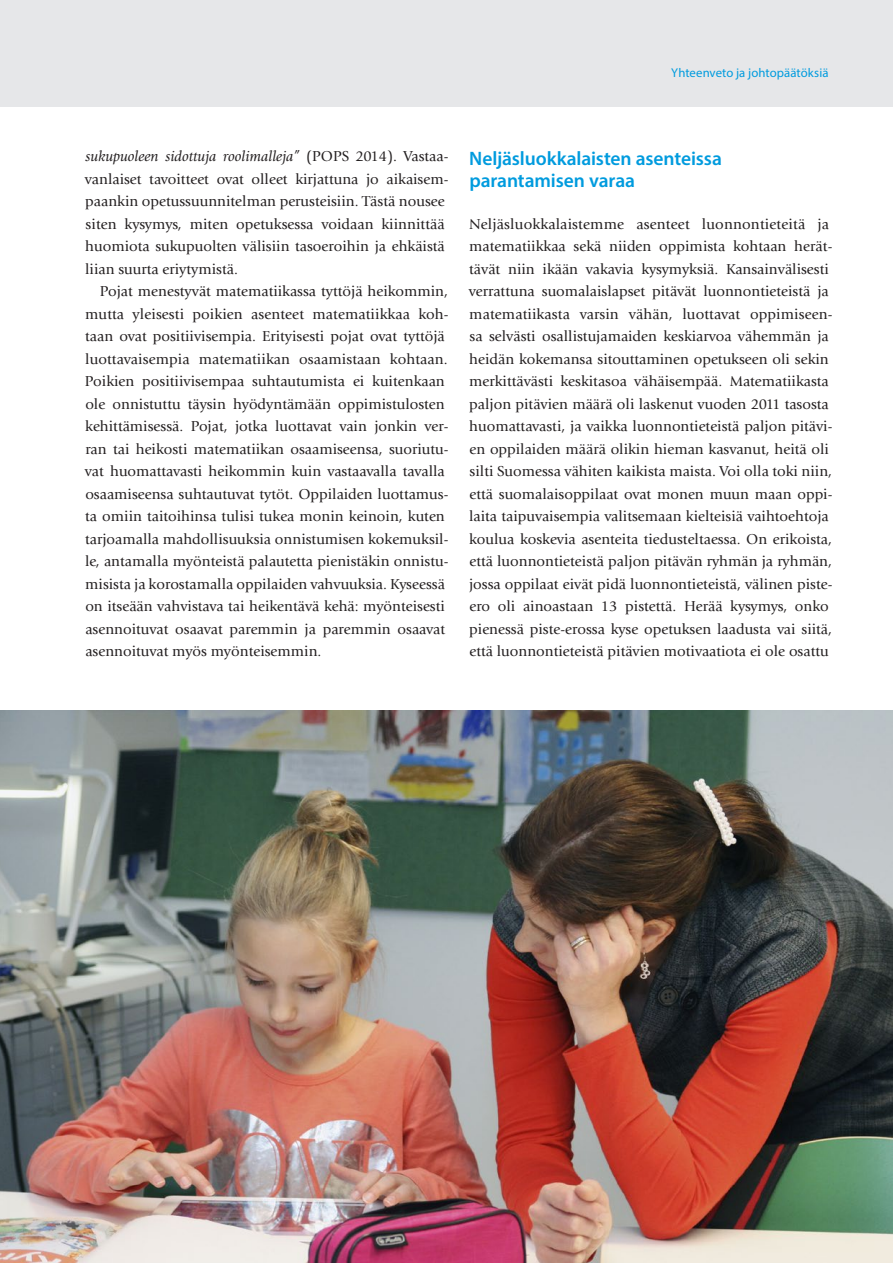
<style>
.page{position:relative;width:893px;height:1263px;background:#fff}
.page>*{position:absolute;margin:0;border:0;box-sizing:border-box;transform-origin:0 0}
._21__Väliotsikko_1_y{font:600 19.5px/22.5px "Myriad Pro";letter-spacing:-.01em;color:#009bde}
._35__Leipäteksti{font:15px/22.5px "Giovanni";color:#231f20}
._40__Leipäteksti_ilm{font:15px/22.5px "Giovanni";color:#231f20}
.t1{font:12.75px "Myriad Pro";letter-spacing:.005em;color:#009bde}
.s1{font-style:italic}
</style>
<div class="page">
<img style="left:0;top:711px;width:893px;height:552px">
<div style="left:0;top:0;width:893px;height:106px;background:#e6e7e9"></div>
<p class="t1" style="left:671px;top:64px;width:159px">Yhteenveto ja johtopäätöksiä</p>
<p class="_35__Leipäteksti" style="left:85px;top:145px;width:365px"><span class="s1">sukupuoleen sidottuja roolimalleja”</span> (POPS 2014). Vastaa&shy;vanlaiset tavoitteet ovat olleet kirjattuna jo aikaisem&shy;paankin opetussuunnitelman perusteisiin. Tästä nousee siten kysymys, miten opetuksessa voidaan kiinnittää huomiota sukupuolten välisiin tasoeroihin ja ehkäistä liian suurta eriytymistä.</p>
<p class="_35__Leipäteksti" style="left:85px;top:280px;width:365px;text-indent:15px">Pojat menestyvät matematiikassa tyttöjä heikommin, mutta yleisesti poikien asenteet matematiikkaa koh&shy;taan ovat positiivisempia. Erityisesti pojat ovat tyttöjä luottavaisempia matematiikan osaamistaan kohtaan.<br>Poikien positiivisempaa suhtautumista ei kuitenkaan ole onnistuttu täysin hyödyntämään oppimistulosten kehittämisessä. Pojat, jotka luottavat vain jonkin ver&shy;ran tai heikosti matematiikan osaamiseensa, suoriutu&shy;vat huomattavasti heikommin kuin vastaavalla tavalla osaamiseensa suhtautuvat tytöt. Oppilaiden luottamus&shy;ta omiin taitoihinsa tulisi tukea monin keinoin, kuten tarjoamalla mahdollisuuksia onnistumisen kokemuksil&shy;le, antamalla myönteistä palautetta pienistäkin onnistu&shy;misista ja korostamalla oppilaiden vahvuuksia. Kyseessä on itseään vahvistava tai heikentävä kehä: myönteisesti asennoituvat osaavat paremmin ja paremmin osaavat asennoituvat myös myönteisemmin.</p>
<p class="_21__Väliotsikko_1_y" style="left:469px;top:146px;width:254px">Neljäsluokkalaisten asenteissa parantamisen varaa</p>
<p class="_40__Leipäteksti_ilm" style="left:469px;top:213px;width:365px">Neljäsluokkalaistemme asenteet luonnontieteitä ja matematiikkaa sekä niiden oppimista kohtaan herät&shy;tävät niin ikään vakavia kysymyksiä. Kansainvälisesti verrattuna suomalaislapset pitävät luonnontieteistä ja matematiikasta varsin vähän, luottavat oppimiseen&shy;sa selvästi osallistujamaiden keskiarvoa vähemmän ja heidän kokemansa sitouttaminen opetukseen oli sekin merkittävästi keskitasoa vähäisempää. Matematiikasta paljon pitävien määrä oli laskenut vuoden 2011 tasosta huomattavasti, ja vaikka luonnontieteistä paljon pitävi&shy;en oppilaiden määrä olikin hieman kasvanut, heitä oli silti Suomessa vähiten kaikista maista. Voi olla toki niin, että suomalaisoppilaat ovat monen muun maan oppi&shy;laita taipuvaisempia valitsemaan kielteisiä vaihtoehtoja koulua koskevia asenteita tiedusteltaessa. On erikoista, että luonnontieteistä paljon pitävän ryhmän ja ryhmän, jossa oppilaat eivät pidä luonnontieteistä, välinen piste&shy;ero oli ainoastaan 13 pistettä. Herää kysymys, onko pienessä piste-erossa kyse opetuksen laadusta vai siitä, että luonnontieteistä pitävien motivaatiota ei ole osattu</p>
</div>
